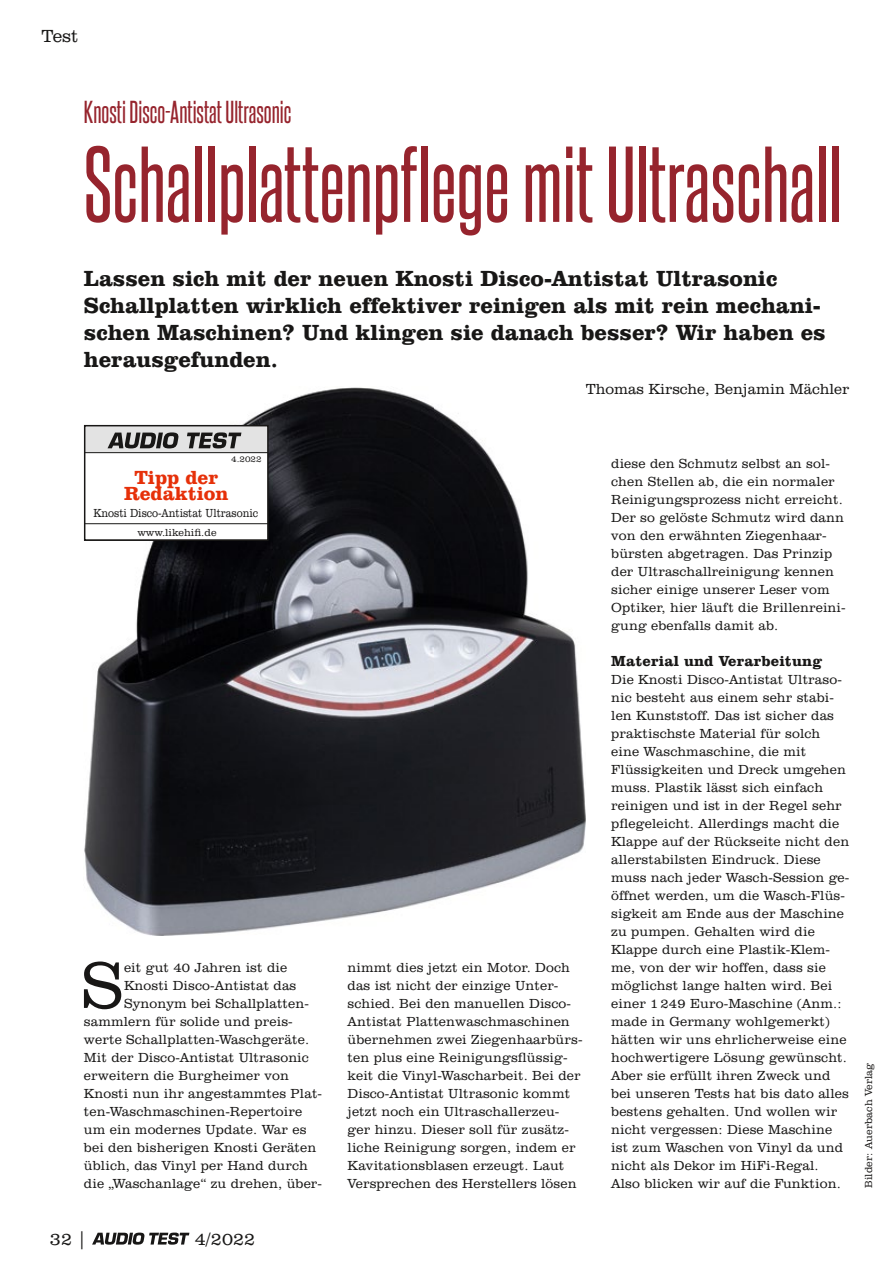
<style>
.page{position:relative;width:893px;height:1276px;background:#fff}
.page>*{position:absolute;margin:0;border:0;box-sizing:border-box;transform-origin:0 0}
.t1{font:91.5px "Steelfish Rg";color:#96242d}
.t2{font:300 67.2px "Clarendon BT Pro";color:#181716}
.t3{font:27px "Steelfish Rg";color:#96242d}
.t4{font:800 22.5px/27px "Clarendon BT Pro";color:#181716}
.t5{font:800 19.5px/15.9px "Clarendon BT Pro";color:#e63009;text-align:center}
.t6{font:300 18px "Clarendon BT Pro";color:#181716}
.t7{font:300 15px "Clarendon BT Pro";color:#181716}
.t8{font:800 15px "Clarendon BT Pro";letter-spacing:.01em;color:#181716}
.t9{font:300 13.5px/18px "Clarendon BT Pro";letter-spacing:.01em;color:#181716}
.t10{font:300 12px "Clarendon BT Pro";color:#181716;scale:.86 1}
.t11{font:300 10.5px "Clarendon BT Pro";letter-spacing:.01em;color:#181716}
.t12{font:300 9px "Clarendon BT Pro";color:#181716}
</style>
<div class="page">
<svg style="left:92px;top:1232px;width:97px;height:12px"></svg>
<img style="left:84px;top:387px;width:502px;height:548px">
<div style="left:85px;top:426px;width:183px;height:114px;background:#fff"></div>
<svg style="left:87px;top:523px;width:179px;height:2px"></svg>
<div style="left:84px;top:425px;width:185px;height:116px;border:2px solid #181716"></div>
<svg style="left:85px;top:426px;width:183px;height:27px"></svg>
<h3 class="t6" style="left:41px;top:25px;width:39px">Test</h3>
<h3 class="t3" style="left:84px;top:96px;width:209px">Knosti Disco-Antistat Ultrasonic</h3>
<h1 class="t1" style="left:84px;top:128px;width:759px">Schallplattenpflege mit Ultraschall</h1>
<h3 class="t4" style="left:84px;top:265px;width:743px">Lassen sich mit der neuen Knosti Disco-Antistat Ultrasonic Schallplatten wirklich effektiver reinigen als mit rein mechani&shy;schen Maschinen? Und klingen sie danach besser? Wir haben es herausgefunden.</h3>
<p class="t7" style="left:586px;top:379px;width:265px">Thomas Kirsche, Benjamin Mächler</p>
<p class="t12" style="left:231px;top:454px;width:32px">4.2022</p>
<h3 class="t5" style="left:124px;top:469px;width:106px">Tipp der<br>Redaktion</h3>
<p class="t10" style="left:94px;top:505px;width:193px">Knosti Disco-Antistat Ultrasonic</p>
<p class="t11" style="left:137px;top:526px;width:81px">www.likehifi.de</p>
<h2 class="t2" style="left:81px;top:942px;width:44px">S</h2>
<p class="t9" style="left:124px;top:958px;width:165px">eit gut 40 Jahren ist die</p>
<p class="t9" style="left:124px;top:976px;width:174px">Knosti Disco-Antistat das</p>
<p class="t9" style="left:124px;top:994px;width:186px">Synonym bei Schallplatten-</p>
<p class="t9" style="left:84px;top:1012px;width:210px">sammlern für solide und preis-</p>
<p class="t9" style="left:84px;top:1030px;width:227px">werte Schallplatten-Waschgeräte.</p>
<p class="t9" style="left:84px;top:1048px;width:226px">Mit der Disco-Antistat Ultrasonic</p>
<p class="t9" style="left:84px;top:1066px;width:206px">erweitern die Burgheimer von</p>
<p class="t9" style="left:84px;top:1084px;width:240px">Knosti nun ihr angestammtes Plat-</p>
<p class="t9" style="left:84px;top:1102px;width:220px">ten-Waschmaschinen-Repertoire</p>
<p class="t9" style="left:84px;top:1120px;width:224px">um ein modernes Update. War es</p>
<p class="t9" style="left:84px;top:1138px;width:234px">bei den bisherigen Knosti Geräten</p>
<p class="t9" style="left:84px;top:1156px;width:225px">üblich, das Vinyl per Hand durch</p>
<p class="t9" style="left:84px;top:1174px;width:240px">die „Waschanlage“ zu drehen, über-</p>
<h3 class="t6" style="left:50px;top:1227px;width:38px">32 |</h3>
<h3 class="t6" style="left:195px;top:1227px;width:62px">4/2022</h3>
<p class="t9" style="left:348px;top:958px;width:236px">nimmt dies jetzt ein Motor. Doch das ist nicht der einzige Unter&shy;schied. Bei den manuellen Disco-Antistat Plattenwaschmaschinen übernehmen zwei Ziegenhaarbürs&shy;ten plus eine Reinigungsflüssig&shy;keit die Vinyl-Wascharbeit. Bei der Disco-Antistat Ultrasonic kommt jetzt noch ein Ultraschallerzeu&shy;ger hinzu. Dieser soll für zusätz&shy;liche Reinigung sorgen, indem er Kavitationsblasen erzeugt. Laut Versprechen des Herstellers lösen</p>
<p class="t9" style="left:611px;top:454px;width:236px">diese den Schmutz selbst an sol&shy;chen Stellen ab, die ein normaler<br>Reinigungsprozess nicht erreicht.<br>Der so gelöste Schmutz wird dann von den erwähnten Ziegenhaar&shy;bürsten abgetragen. Das Prinzip der Ultraschallreinigung kennen sicher einige unserer Leser vom<br>Optiker, hier läuft die Brillenreini&shy;gung ebenfalls damit ab.</p>
<p class="t8" style="left:611px;top:651px;width:212px">Material und Verarbeitung</p>
<p class="t9" style="left:611px;top:670px;width:240px">Die Knosti Disco-Antistat Ultraso&shy;nic besteht aus einem sehr stabi&shy;len Kunststoff. Das ist sicher das praktischste Material für solch eine Waschmaschine, die mit<br>Flüssigkeiten und Dreck umgehen muss. Plastik lässt sich einfach reinigen und ist in der Regel sehr pflegeleicht. Allerdings macht die<br>Klappe auf der Rückseite nicht den allerstabilsten Eindruck. Diese muss nach jeder Wasch-Session ge&shy;öffnet werden, um die Wasch-Flüs&shy;sigkeit am Ende aus der Maschine zu pumpen. Gehalten wird die<br>Klappe durch eine Plastik-Klem&shy;me, von der wir hoffen, dass sie möglichst lange halten wird. Bei einer 1 249 Euro-Maschine (Anm.: made in Germany wohlgemerkt) hätten wir uns ehrlicherweise eine hochwertigere Lösung gewünscht.<br>Aber sie erfüllt ihren Zweck und bei unseren Tests hat bis dato alles bestens gehalten. Und wollen wir nicht vergessen: Diese Maschine ist zum Waschen von Vinyl da und nicht als Dekor im HiFi-Regal.<br>Also blicken wir auf die Funktion.</p>
<p class="t11" style="left:862px;top:1188px;width:127px;rotate:-90deg">Bilder: Auerbach Verlag</p>
</div>
